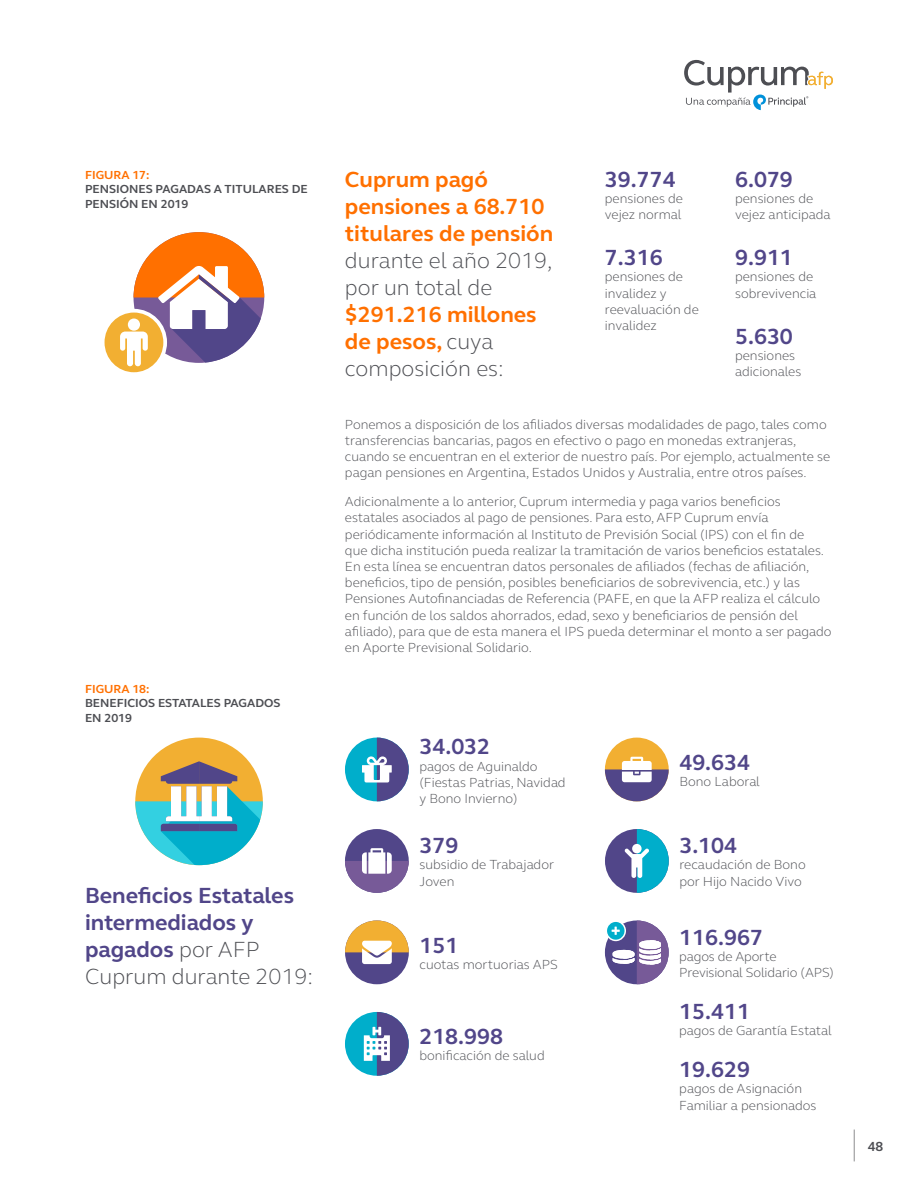
<style>
.page{position:relative;width:918px;height:1188px;background:#fff}
.page>*{position:absolute;margin:0;border:0;box-sizing:border-box;transform-origin:0 0}
.t1{font:700 22.5px/27px "FS Elliot Pro";color:#514689}
.t2{font:700 22.5px/27px "FS Elliot Pro";color:#ff7000}
.t3{font:300 22.5px/27px "FS Elliot Pro";color:#4d4e53}
.t4{font:300 13.5px/16.2px "FS Elliot Pro";color:#4d4e53}
.t5{font:700 13.5px "FS Elliot Pro";color:#4d4e53}
.t6{font:700 12px/14.4px "FS Elliot Pro";color:#4d4e53}
.t7{font:700 12px "FS Elliot Pro";color:#ff7000}
.s1{font-weight:300;color:#4d4e53}
</style>
<div class="page">
<svg style="left:684px;top:60px;width:149px;height:50px"></svg>
<hr style="left:854px;top:1130px;width:1px;height:31px;background:#8c8d8e">
<svg style="left:103px;top:311px;width:62px;height:63px"></svg>
<div style="left:101px;top:309px;width:66px;height:67px;border:4px solid #fff;border-radius:50%"></div>
<svg style="left:120px;top:232px;width:144px;height:134px"></svg>
<div style="left:345px;top:921px;width:64px;height:63px;background:#514689;border-radius:50%"></div>
<svg style="left:345px;top:921px;width:64px;height:43px"></svg>
<div style="left:605px;top:921px;width:64px;height:63px;background:#514689;border-radius:50%"></div>
<svg style="left:606px;top:921px;width:19px;height:19px"></svg>
<div style="left:606px;top:920px;width:20px;height:21px;border:2px solid #fff;border-radius:50%"></div>
<svg style="left:612px;top:921px;width:57px;height:63px"></svg>
<div style="left:345px;top:829px;width:64px;height:64px;background:#514689;border-radius:50%"></div>
<svg style="left:345px;top:848px;width:64px;height:45px"></svg>
<div style="left:345px;top:738px;width:64px;height:63px;background:#00aecb;border-radius:50%"></div>
<svg style="left:362px;top:738px;width:47px;height:63px"></svg>
<div style="left:605px;top:738px;width:64px;height:63px;background:#f2af32;border-radius:50%"></div>
<svg style="left:605px;top:757px;width:64px;height:44px"></svg>
<div style="left:345px;top:1012px;width:64px;height:64px;background:#00aecb;border-radius:50%"></div>
<svg style="left:364px;top:1012px;width:45px;height:64px"></svg>
<div style="left:605px;top:829px;width:64px;height:64px;background:#514689;border-radius:50%"></div>
<svg style="left:625px;top:829px;width:44px;height:64px"></svg>
<div style="left:135px;top:738px;width:128px;height:127px;background:#f2af32;border-radius:50%"></div>
<svg style="left:135px;top:761px;width:128px;height:104px"></svg>
<p class="t7" style="left:85px;top:167px;width:66px">FIGURA 17:</p>
<p class="t6" style="left:85px;top:182px;width:224px">PENSIONES PAGADAS A TITULARES DE<br>PENSIÓN EN 2019</p>
<p class="t7" style="left:85px;top:681px;width:66px">FIGURA 18:</p>
<p class="t6" style="left:85px;top:696px;width:197px">BENEFICIOS ESTATALES PAGADOS<br>EN 2019</p>
<h1 class="t1" style="left:85px;top:882px;width:230px">Beneficios Estatales intermediados y pagados <span class="s1">por AFP<br>Cuprum durante 2019:</span></h1>
<h1 class="t2" style="left:345px;top:166px;width:210px">Cuprum pagó pensiones a 68.710 titulares de pensión</h1>
<h1 class="t3" style="left:345px;top:246px;width:209px">durante el año 2019, por un total de</h1>
<h1 class="t2" style="left:345px;top:301px;width:193px">$291.216 millones de pesos, <span class="s1">cuya composición es:</span></h1>
<h1 class="t1" style="left:605px;top:166px;width:72px">39.774</h1>
<p class="t4" style="left:605px;top:190px;width:80px">pensiones de vejez normal</p>
<h1 class="t1" style="left:605px;top:244px;width:59px">7.316</h1>
<p class="t4" style="left:605px;top:268px;width:95px">pensiones de invalidez y reevaluación de invalidez</p>
<h1 class="t1" style="left:735px;top:166px;width:59px">6.079</h1>
<p class="t4" style="left:735px;top:190px;width:97px">pensiones de vejez anticipada</p>
<h1 class="t1" style="left:735px;top:244px;width:59px">9.911</h1>
<p class="t4" style="left:735px;top:268px;width:83px">pensiones de sobrevivencia</p>
<h1 class="t1" style="left:735px;top:322px;width:59px">5.630</h1>
<p class="t4" style="left:735px;top:347px;width:68px">pensiones adicionales</p>
<p class="t4" style="left:345px;top:416px;width:487px">Ponemos a disposición de los afiliados diversas modalidades de pago, tales como transferencias bancarias, pagos en efectivo o pago en monedas extranjeras, cuando se encuentran en el exterior de nuestro país. Por ejemplo, actualmente se pagan pensiones en Argentina, Estados Unidos y Australia, entre otros países.</p>
<p class="t4" style="left:345px;top:493px;width:488px">Adicionalmente a lo anterior, Cuprum intermedia y paga varios beneficios estatales asociados al pago de pensiones. Para esto, AFP Cuprum envía periódicamente información al Instituto de Previsión Social (IPS) con el fin de<br>que dicha institución pueda realizar la tramitación de varios beneficios estatales.<br>En esta línea se encuentran datos personales de afiliados (fechas de afiliación, beneficios, tipo de pensión, posibles beneficiarios de sobrevivencia, etc.) y las Pensiones Autofinanciadas de Referencia (PAFE, en que la AFP realiza el cálculo en función de los saldos ahorrados, edad, sexo y beneficiarios de pensión del afiliado), para que de esta manera el IPS pueda determinar el monto a ser pagado en Aporte Previsional Solidario.</p>
<h1 class="t1" style="left:419px;top:733px;width:72px">34.032</h1>
<p class="t4" style="left:419px;top:758px;width:148px">pagos de Aguinaldo (Fiestas Patrias, Navidad y Bono Invierno)</p>
<h1 class="t1" style="left:679px;top:748px;width:72px">49.634</h1>
<p class="t4" style="left:679px;top:773px;width:82px">Bono Laboral</p>
<h1 class="t1" style="left:419px;top:832px;width:40px">379</h1>
<p class="t4" style="left:419px;top:856px;width:136px">subsidio de Trabajador<br>Joven</p>
<h1 class="t1" style="left:419px;top:931px;width:40px">151</h1>
<p class="t4" style="left:419px;top:956px;width:140px">cuotas mortuorias APS</p>
<h1 class="t1" style="left:419px;top:1023px;width:85px">218.998</h1>
<p class="t4" style="left:419px;top:1047px;width:127px">bonificación de salud</p>
<h1 class="t1" style="left:679px;top:832px;width:59px">3.104</h1>
<p class="t4" style="left:679px;top:856px;width:128px">recaudación de Bono por Hijo Nacido Vivo</p>
<h1 class="t1" style="left:679px;top:923px;width:85px">116.967</h1>
<p class="t4" style="left:679px;top:948px;width:156px">pagos de Aporte<br>Previsional Solidario (APS)</p>
<h1 class="t1" style="left:679px;top:998px;width:72px">15.411</h1>
<p class="t4" style="left:679px;top:1022px;width:154px">pagos de Garantía Estatal</p>
<h1 class="t1" style="left:679px;top:1056px;width:72px">19.629</h1>
<p class="t4" style="left:679px;top:1080px;width:139px">pagos de Asignación<br>Familiar a pensionados</p>
<p class="t5" style="left:868px;top:1137px;width:17px">48</p>
</div>
